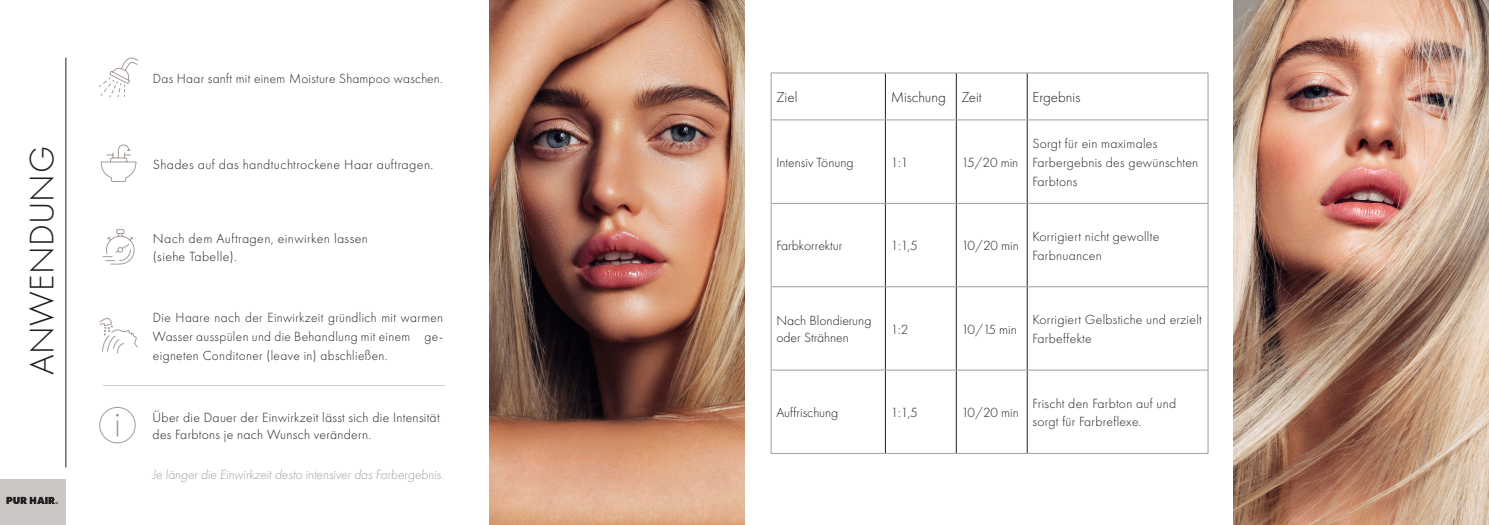
<style>
.page{position:relative;width:1489px;height:525px;background:#fff}
.page>*{position:absolute;margin:0;border:0;box-sizing:border-box;transform-origin:0 0}
.t1{font:300 35.25px "Futura PT";letter-spacing:.01em;color:#231f20}
.t2{font:300 15px "Futura PT";color:#231f20}
.t3{font:300 13.75px/18.8px "Futura PT";letter-spacing:.02em;color:#231f20}
.t4{font:300 13.75px/17.5px "Futura PT";color:#231f20}
.t5{font:italic 300 13.75px "Futura PT";color:#a59d98}
</style>
<div class="page">
<div style="left:0;top:479px;width:66px;height:45px;background:#ccc7c4"></div>
<svg style="left:6px;top:496px;width:52px;height:8px"></svg>
<img style="left:1233px;top:0;width:255px;height:524px">
<img style="left:489px;top:0;width:255px;height:524px">
<hr style="left:885px;top:73px;width:1px;height:47px;background:#231f20">
<hr style="left:956px;top:73px;width:1px;height:47px;background:#231f20">
<hr style="left:1026px;top:73px;width:1px;height:47px;background:#231f20">
<hr style="left:885px;top:120px;width:1px;height:83px;background:#231f20">
<hr style="left:956px;top:120px;width:1px;height:83px;background:#231f20">
<hr style="left:1026px;top:120px;width:1px;height:83px;background:#231f20">
<hr style="left:885px;top:203px;width:1px;height:83px;background:#231f20">
<hr style="left:956px;top:203px;width:1px;height:83px;background:#231f20">
<hr style="left:1026px;top:203px;width:1px;height:83px;background:#231f20">
<hr style="left:885px;top:287px;width:1px;height:83px;background:#231f20">
<hr style="left:956px;top:287px;width:1px;height:83px;background:#231f20">
<hr style="left:1026px;top:287px;width:1px;height:83px;background:#231f20">
<hr style="left:885px;top:370px;width:1px;height:83px;background:#231f20">
<hr style="left:956px;top:370px;width:1px;height:83px;background:#231f20">
<hr style="left:1026px;top:370px;width:1px;height:83px;background:#231f20">
<hr style="left:771px;top:73px;width:114px;height:1px;background:#a59d98">
<hr style="left:770px;top:73px;width:1px;height:47px;background:#a59d98">
<hr style="left:885px;top:73px;width:71px;height:1px;background:#a59d98">
<hr style="left:956px;top:73px;width:71px;height:1px;background:#a59d98">
<hr style="left:1027px;top:73px;width:181px;height:1px;background:#a59d98">
<hr style="left:1207px;top:73px;width:1px;height:47px;background:#a59d98">
<hr style="left:771px;top:120px;width:114px;height:1px;background:#a59d98">
<hr style="left:770px;top:120px;width:1px;height:83px;background:#a59d98">
<hr style="left:885px;top:120px;width:71px;height:1px;background:#a59d98">
<hr style="left:956px;top:120px;width:71px;height:1px;background:#a59d98">
<hr style="left:1027px;top:120px;width:181px;height:1px;background:#a59d98">
<hr style="left:1207px;top:120px;width:1px;height:83px;background:#a59d98">
<hr style="left:771px;top:203px;width:114px;height:1px;background:#a59d98">
<hr style="left:770px;top:203px;width:1px;height:83px;background:#a59d98">
<hr style="left:885px;top:203px;width:71px;height:1px;background:#a59d98">
<hr style="left:956px;top:203px;width:71px;height:1px;background:#a59d98">
<hr style="left:1027px;top:203px;width:181px;height:1px;background:#a59d98">
<hr style="left:1207px;top:203px;width:1px;height:83px;background:#a59d98">
<hr style="left:771px;top:286px;width:114px;height:1px;background:#a59d98">
<hr style="left:770px;top:287px;width:1px;height:83px;background:#a59d98">
<hr style="left:885px;top:286px;width:71px;height:1px;background:#a59d98">
<hr style="left:956px;top:286px;width:71px;height:1px;background:#a59d98">
<hr style="left:1027px;top:286px;width:181px;height:1px;background:#a59d98">
<hr style="left:1207px;top:287px;width:1px;height:83px;background:#a59d98">
<hr style="left:771px;top:369px;width:114px;height:1px;background:#a59d98">
<hr style="left:770px;top:370px;width:1px;height:83px;background:#a59d98">
<hr style="left:885px;top:369px;width:71px;height:1px;background:#a59d98">
<hr style="left:956px;top:369px;width:71px;height:1px;background:#a59d98">
<hr style="left:1027px;top:369px;width:181px;height:1px;background:#a59d98">
<hr style="left:1207px;top:370px;width:1px;height:83px;background:#a59d98">
<hr style="left:771px;top:453px;width:114px;height:1px;background:#a59d98">
<hr style="left:885px;top:453px;width:71px;height:1px;background:#a59d98">
<hr style="left:956px;top:453px;width:71px;height:1px;background:#a59d98">
<hr style="left:1027px;top:453px;width:181px;height:1px;background:#a59d98">
<hr style="left:66px;top:58px;width:1px;height:409px;background:#231f20">
<svg style="left:99px;top:57px;width:39px;height:40px"></svg>
<svg style="left:101px;top:144px;width:35px;height:38px"></svg>
<svg style="left:103px;top:229px;width:32px;height:35px"></svg>
<svg style="left:99px;top:318px;width:39px;height:35px"></svg>
<div style="left:99px;top:406px;width:37px;height:37px;border:1px solid #a59b97;border-radius:50%"></div>
<svg style="left:116px;top:413px;width:3px;height:23px"></svg>
<hr style="left:103px;top:385px;width:342px;height:1px;background:#a59d98">
<h1 class="t1" style="left:22px;top:375px;width:230px;rotate:-90deg">ANWENDUNG</h1>
<p class="t3" style="left:153px;top:69px;width:291px">Das Haar sanft mit einem Moisture Shampoo waschen.</p>
<p class="t3" style="left:153px;top:155px;width:282px">Shades auf das handtuchtrockene Haar auftragen.</p>
<p class="t3" style="left:153px;top:228px;width:216px">Nach dem Auftragen, einwirken lassen (siehe Tabelle).</p>
<p class="t3" style="left:153px;top:308px;width:292px;text-align:justify">Die Haare nach der Einwirkzeit gründlich mit warmen Wasser ausspülen und die Behandlung mit einem ge&shy;eigneten Conditoner (leave in) abschließen.</p>
<p class="t3" style="left:153px;top:408px;width:288px;line-height:17.5px">Über die Dauer der Einwirkzeit lässt sich die Intensität des Farbtons je nach Wunsch verändern.</p>
<p class="t5" style="left:152px;top:466px;width:293px">Je länger die Einwirkzeit desto intensiver das Farbergebnis.</p>
<p class="t2" style="left:776px;top:89px;width:23px">Ziel</p>
<p class="t2" style="left:890px;top:89px;width:93px">Mischung Zeit</p>
<p class="t2" style="left:1032px;top:89px;width:49px">Ergebnis</p>
<p class="t4" style="left:776px;top:154px;width:79px">Intensiv Tönung</p>
<p class="t3" style="left:890px;top:153px;width:19px">1:1</p>
<p class="t3" style="left:961px;top:153px;width:58px">15/20 min</p>
<p class="t3" style="left:1032px;top:134px;width:167px">Sorgt für ein maximales<br>Farbergebnis des gewünschten<br>Farbtons</p>
<p class="t4" style="left:776px;top:237px;width:68px">Farbkorrektur</p>
<p class="t3" style="left:890px;top:236px;width:29px">1:1,5</p>
<p class="t3" style="left:961px;top:236px;width:59px">10/20 min</p>
<p class="t3" style="left:1032px;top:227px;width:128px">Korrigiert nicht gewollte<br>Farbnuancen</p>
<p class="t4" style="left:776px;top:311px;width:97px">Nach Blondierung oder Strähnen</p>
<p class="t3" style="left:890px;top:319px;width:19px">1:2</p>
<p class="t3" style="left:961px;top:319px;width:57px">10/15 min</p>
<p class="t3" style="left:1032px;top:310px;width:171px">Korrigiert Gelbstiche und erzielt<br>Farbeffekte</p>
<p class="t4" style="left:776px;top:403px;width:64px">Auffrischung</p>
<p class="t3" style="left:890px;top:403px;width:29px">1:1,5</p>
<p class="t3" style="left:961px;top:403px;width:59px">10/20 min</p>
<p class="t3" style="left:1032px;top:393px;width:145px">Frischt den Farbton auf und sorgt für Farbreflexe.</p>
</div>
